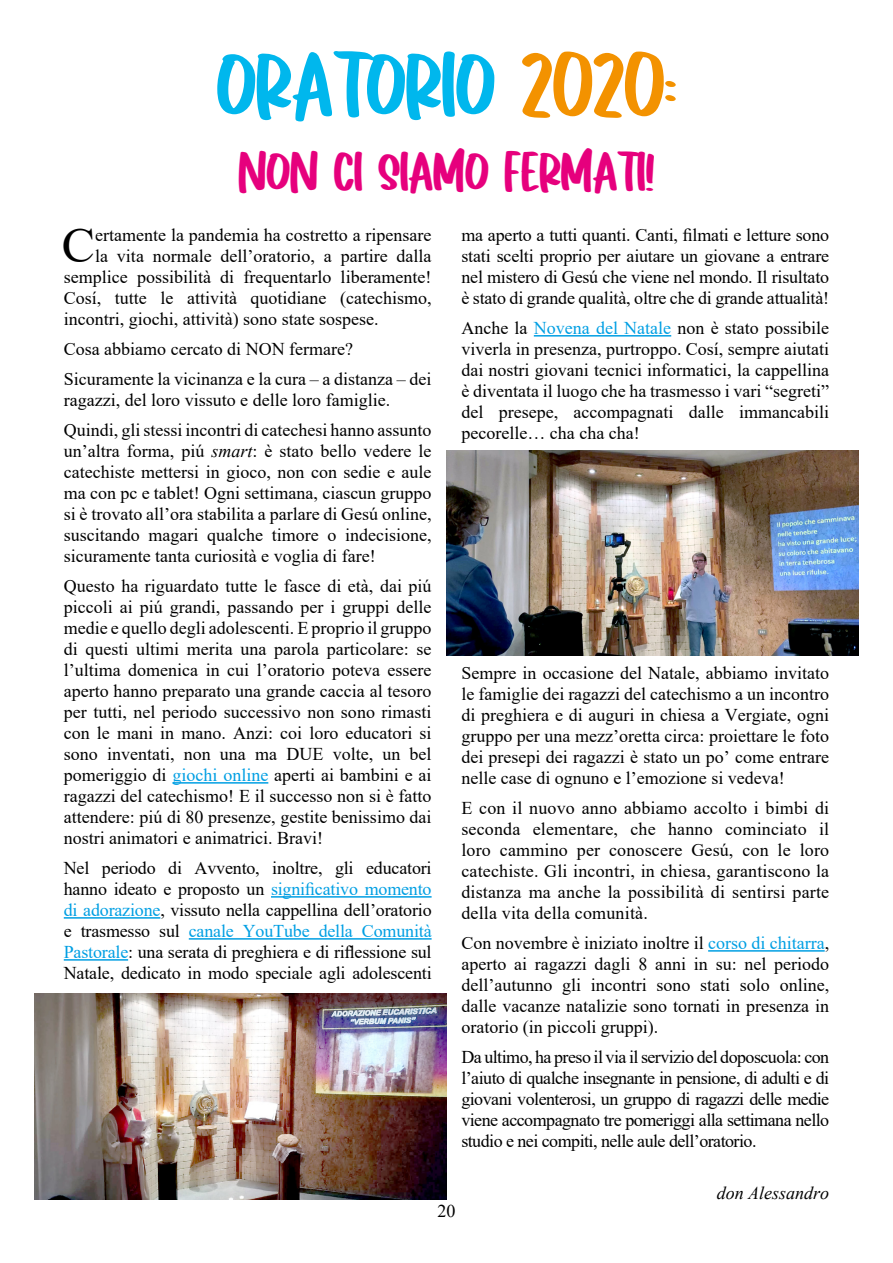
<style>
.page{position:relative;width:893px;height:1263px;background:#fff}
.page>*{position:absolute;margin:0;border:0;box-sizing:border-box;transform-origin:0 0}
.t1{font:75px "Spring Garden";color:#00b7ed}
.t2{font:49.65px "Times New Roman";color:#000}
.t3{font:45px "Spring Garden";color:#e6007d}
.t4{font:18px/21px "Times New Roman";color:#000;text-align:justify}
.t5{font:italic 18px "Times New Roman";color:#000}
.s1{color:#f39200}
.s2{font-style:italic}
.s3{color:#009fe3}
</style>
<div class="page">
<img style="left:34px;top:994px;width:412px;height:205px">
<img style="left:446px;top:450px;width:413px;height:205px">
<hr style="left:172px;top:782px;width:96px;height:2px;background:#009fe3">
<hr style="left:271px;top:896px;width:161px;height:2px;background:#009fe3">
<hr style="left:64px;top:917px;width:96px;height:2px;background:#009fe3">
<hr style="left:189px;top:938px;width:243px;height:2px;background:#009fe3">
<hr style="left:64px;top:959px;width:64px;height:2px;background:#009fe3">
<hr style="left:534px;top:335px;width:137px;height:2px;background:#009fe3">
<hr style="left:708px;top:950px;width:117px;height:2px;background:#009fe3">
<h1 class="t1" style="left:217px;top:28px;width:461px">ORATORIO <span class="s1">2020:</span></h1>
<h3 class="t3" style="left:238px;top:137px;width:417px">NON CI SIAMO FERMATI!</h3>
<h2 class="t2" style="left:62px;top:210px;width:35px">C</h2>
<p class="t4" style="left:95px;top:224px;width:338px">ertamente la pandemia ha costretto a ripensare</p>
<p class="t4" style="left:95px;top:245px;width:338px">la vita normale dell’oratorio, a partire dalla</p>
<p class="t4" style="left:64px;top:266px;width:369px">semplice possibilità di frequentarlo liberamente!</p>
<p class="t4" style="left:64px;top:287px;width:369px">Cosí, tutte le attività quotidiane (catechismo,</p>
<p class="t4" style="left:64px;top:308px;width:316px">incontri, giochi, attività) sono state sospese.</p>
<p class="t4" style="left:64px;top:333px;width:369px;line-height:30px">Cosa abbiamo cercato di NON fermare?<br>Sicuramente la vicinanza e la cura – a distanza – dei</p>
<p class="t4" style="left:64px;top:384px;width:369px;line-height:30px">ragazzi, del loro vissuto e delle loro famiglie.<br>Quindi, gli stessi incontri di catechesi hanno assunto</p>
<p class="t4" style="left:64px;top:440px;width:369px">un’altra forma, piú <span class="s2">smart</span>: è stato bello vedere le catechiste mettersi in gioco, non con sedie e aule ma con pc e tablet! Ogni settimana, ciascun gruppo si è trovato all’ora stabilita a parlare di Gesú online, suscitando magari qualche timore o indecisione, sicuramente tanta curiosità e voglia di fare!</p>
<p class="t4" style="left:64px;top:575px;width:369px">Questo ha riguardato tutte le fasce di età, dai piú piccoli ai piú grandi, passando per i gruppi delle medie e quello degli adolescenti. E proprio il gruppo di questi ultimi merita una parola particolare: se l’ultima domenica in cui l’oratorio poteva essere aperto hanno preparato una grande caccia al tesoro per tutti, nel periodo successivo non sono rimasti con le mani in mano. Anzi: coi loro educatori si sono inventati, non una ma DUE volte, un bel pomeriggio di <span class="s3">giochi online</span> aperti ai bambini e ai ragazzi del catechismo! E il successo non si è fatto attendere: piú di 80 presenze, gestite benissimo dai nostri animatori e animatrici. Bravi!</p>
<p class="t4" style="left:64px;top:857px;width:369px">Nel periodo di Avvento, inoltre, gli educatori hanno ideato e proposto un <span class="s3">significativo momento di adorazione</span>, vissuto nella cappellina dell’oratorio e trasmesso sul <span class="s3">canale YouTube della Comunità Pastorale</span>: una serata di preghiera e di riflessione sul Natale, dedicato in modo speciale agli adolescenti</p>
<p class="t4" style="left:461px;top:224px;width:369px">ma aperto a tutti quanti. Canti, filmati e letture sono stati scelti proprio per aiutare un giovane a entrare nel mistero di Gesú che viene nel mondo. Il risultato è stato di grande qualità, oltre che di grande attualità!</p>
<p class="t4" style="left:461px;top:317px;width:369px">Anche la <span class="s3">Novena del Natale</span> non è stato possibile viverla in presenza, purtroppo. Cosí, sempre aiutati dai nostri giovani tecnici informatici, la cappellina è diventata il luogo che ha trasmesso i vari “segreti” del presepe, accompagnati dalle immancabili pecorelle… cha cha cha!</p>
<p class="t4" style="left:461px;top:662px;width:369px">Sempre in occasione del Natale, abbiamo invitato le famiglie dei ragazzi del catechismo a un incontro di preghiera e di auguri in chiesa a Vergiate, ogni gruppo per una mezz’oretta circa: proiettare le foto dei presepi dei ragazzi è stato un po’ come entrare nelle case di ognuno e l’emozione si vedeva!</p>
<p class="t4" style="left:461px;top:797px;width:369px">E con il nuovo anno abbiamo accolto i bimbi di seconda elementare, che hanno cominciato il loro cammino per conoscere Gesú, con le loro catechiste. Gli incontri, in chiesa, garantiscono la distanza ma anche la possibilità di sentirsi parte della vita della comunità.</p>
<p class="t4" style="left:461px;top:932px;width:369px">Con novembre è iniziato inoltre il <span class="s3">corso di chitarra</span>, aperto ai ragazzi dagli 8 anni in su: nel periodo dell’autunno gli incontri sono stati solo online, dalle vacanze natalizie sono tornati in presenza in oratorio (in piccoli gruppi).</p>
<p class="t4" style="left:461px;top:1046px;width:369px">Da ultimo, ha preso il via il servizio del doposcuola: con l’aiuto di qualche insegnante in pensione, di adulti e di giovani volenterosi, un gruppo di ragazzi delle medie viene accompagnato tre pomeriggi alla settimana nello studio e nei compiti, nelle aule dell’oratorio.</p>
<p class="t5" style="left:717px;top:1181px;width:114px">don Alessandro</p>
<p class="t4" style="left:437px;top:1200px;width:19px">20</p>
</div>
